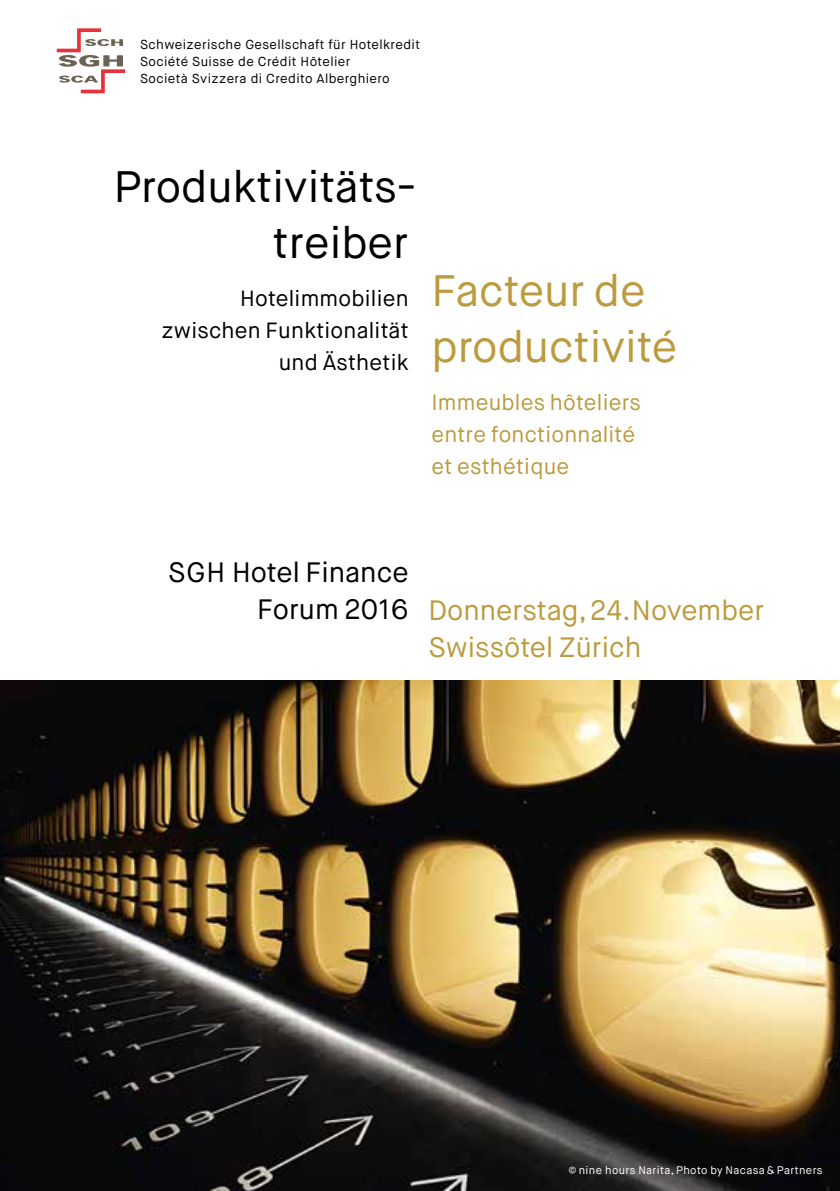
<style>
.page{position:relative;width:840px;height:1191px;background:#fff}
.page>*{position:absolute;margin:0;border:0;box-sizing:border-box;transform-origin:0 0}
.t1{font:44px "Maison Neue";color:#000}
.t2{font:44px/56px "Maison Neue";color:#bc9b3f}
.t3{font:28px/37px "Maison Neue";color:#bc9b3f}
.t4{font:28px/37px "Maison Neue";color:#000;text-align:right}
.t5{font:22px/32px "Maison Neue";letter-spacing:.01em;color:#bc9b3f}
.t6{font:22px/32px "Maison Neue";letter-spacing:.01em;color:#000;text-align:right}
.t7{font:13px/17px "Maison Neue";letter-spacing:.03em;color:#000}
.t8{font:11px "Maison Neue";letter-spacing:.035em;color:#fff}
</style>
<div class="page">
<svg style="left:57px;top:28px;width:68px;height:65px"></svg>
<img style="left:0;top:681px;width:839px;height:510px">
<p class="t7" style="left:140px;top:36px;width:281px">Schweizerische Gesellschaft für Hotelkredit<br>Société Suisse de Crédit Hôtelier<br>Società Svizzera di Credito Alberghiero</p>
<h1 class="t1" style="left:114px;top:159px;width:304px">Produktivitäts-</h1>
<h1 class="t1" style="left:273px;top:215px;width:137px">treiber</h1>
<h3 class="t6" style="left:161px;top:283px;width:248px">Hotelimmobilien zwischen Funktionalität und Ästhetik</h3>
<h1 class="t2" style="left:431px;top:263px;width:247px">Facteur de productivité</h1>
<h3 class="t5" style="left:431px;top:386px;width:211px">Immeubles hôteliers entre fonctionnalité et esthétique</h3>
<h2 class="t4" style="left:168px;top:554px;width:242px">SGH Hotel Finance<br>Forum 2016</h2>
<h2 class="t3" style="left:428px;top:592px;width:337px">Donnerstag, 24.November<br>Swissôtel Zürich</h2>
<p class="t8" style="left:568px;top:1163px;width:255px">© nine hours Narita, Photo by Nacasa &amp; Partners</p>
</div>
